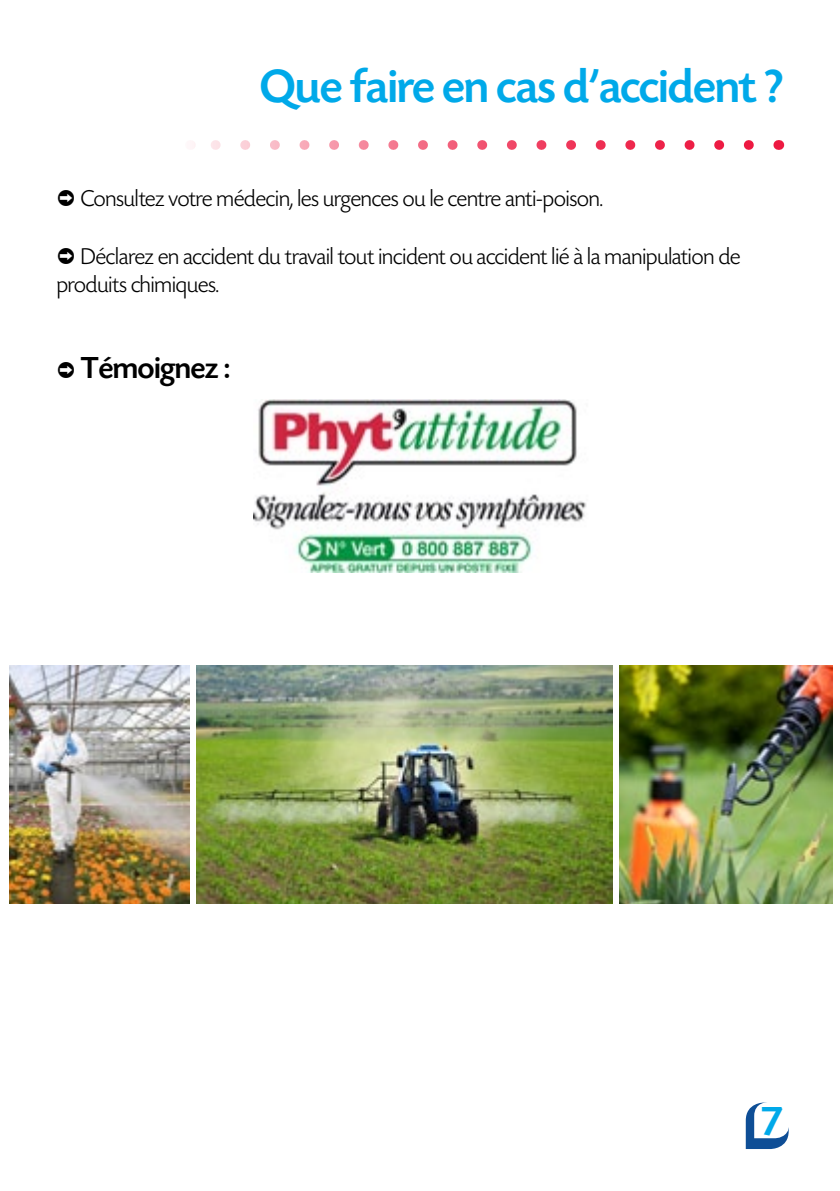
<style>
.page{position:relative;width:840px;height:1191px;background:#fff}
.page>*{position:absolute;margin:0;border:0;box-sizing:border-box;transform-origin:0 0}
.t1{font:500 49px "Today SHOP";color:#00a9e9}
.t2{font:500 44px "Today SHOP";color:#00a9e9}
.t3{font:500 32px "Today SHOP";color:#000}
.t4{font:300 24px/28.8px "Today SHOP";color:#000}
.s1{font-family:"KG Arrows";font-weight:400}
.s2{font-family:"KG Arrows";font-weight:400;font-size:24px}
</style>
<div class="page">
<svg style="left:211px;top:140px;width:537px;height:10px"></svg>
<img style="left:253px;top:399px;width:334px;height:173px">
<img style="left:196px;top:666px;width:415px;height:237px">
<img style="left:10px;top:666px;width:179px;height:237px">
<img style="left:619px;top:666px;width:213px;height:237px">
<svg style="left:745px;top:1102px;width:43px;height:47px"></svg>
<h1 class="t1" style="left:260px;top:61px;width:524px">Que faire en cas d’accident ?</h1>
<p class="t4" style="left:57px;top:185px;width:547px"><span class="s1">h</span> Consultez votre médecin, les urgences ou le centre anti-poison.</p>
<p class="t4" style="left:57px;top:242px;width:684px"><span class="s1">h</span> Déclarez en accident du travail tout incident ou accident lié à la manipulation de produits chimiques.</p>
<h3 class="t3" style="left:57px;top:352px;width:174px"><span class="s2">h</span> Témoignez :</h3>
<h2 class="t2" style="left:761px;top:1097px;width:22px">7</h2>
</div>
